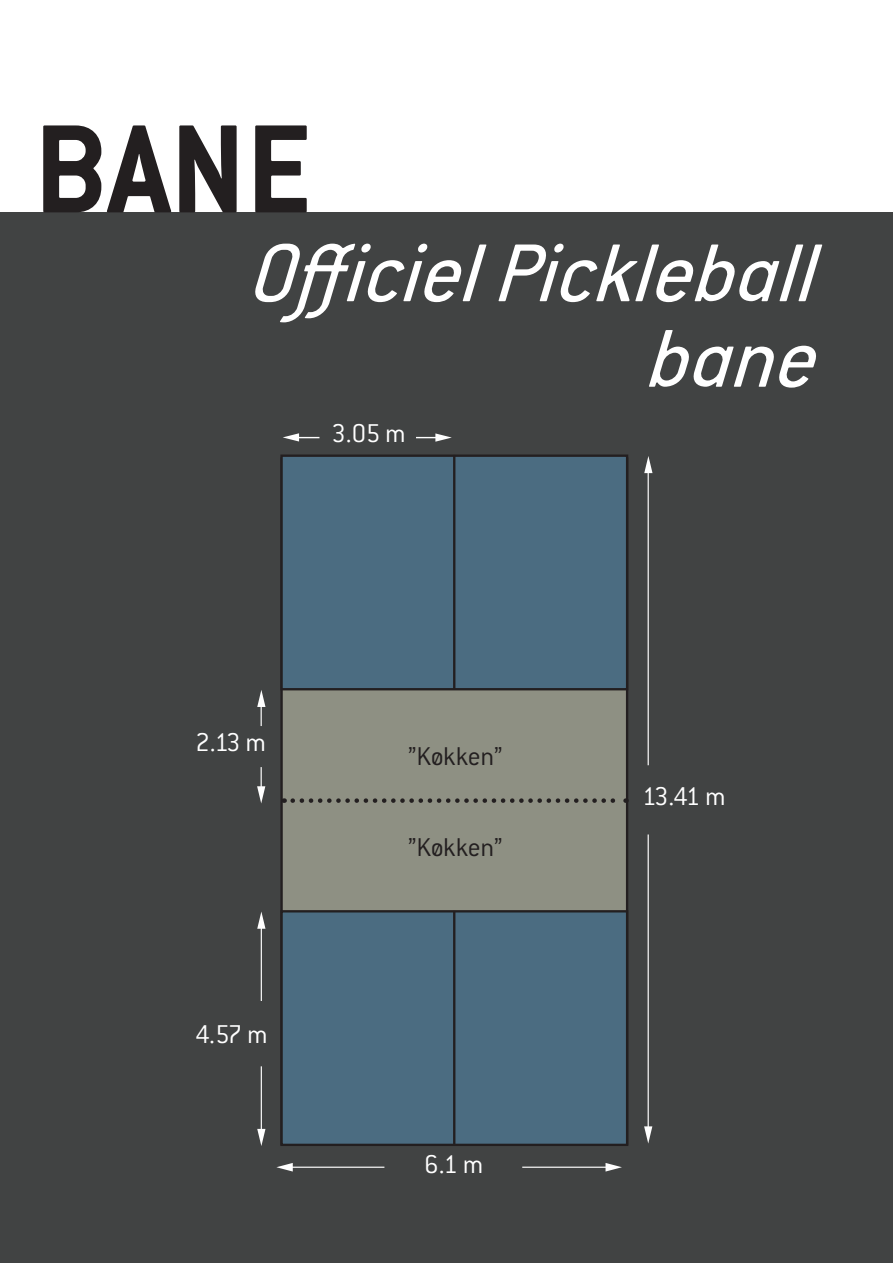
<style>
.page{position:relative;width:893px;height:1263px;background:#fff}
.page>*{position:absolute;margin:0;border:0;box-sizing:border-box;transform-origin:0 0}
.t1{font:700 138px "Conduit ITC Std";color:#231f20}
.t2{font:italic 90px "Conduit ITC Std";color:#fff}
.t3{font:300 28.35px "Conduit ITC Std";letter-spacing:-.08em;color:#fff}
.t4{font:300 28.35px "Conduit ITC Std";letter-spacing:-.02em;color:#231f20}
</style>
<div class="page">
<div style="left:0;top:213px;width:893px;height:1050px;background:#414343"></div>
<div style="left:282px;top:458px;width:345px;height:686px;background:#8e9083"></div>
<div style="left:282px;top:456px;width:345px;height:233px;background:#4b6c81"></div>
<div style="left:280px;top:454px;width:348px;height:236px;border:2px solid #231f20"></div>
<div style="left:282px;top:911px;width:345px;height:234px;background:#4b6c81"></div>
<div style="left:280px;top:910px;width:348px;height:236px;border:2px solid #231f20"></div>
<hr style="left:522px;top:1166px;width:94px;height:2px;background:#fff">
<hr style="left:291px;top:1166px;width:93px;height:2px;background:#fff">
<svg style="left:605px;top:1163px;width:17px;height:8px"></svg>
<svg style="left:276px;top:1163px;width:17px;height:8px"></svg>
<hr style="left:648px;top:834px;width:1px;height:294px;background:#fff">
<hr style="left:648px;top:472px;width:1px;height:293px;background:#fff">
<svg style="left:416px;top:433px;width:36px;height:9px"></svg>
<svg style="left:257px;top:767px;width:8px;height:36px"></svg>
<svg style="left:644px;top:1126px;width:8px;height:17px"></svg>
<svg style="left:283px;top:433px;width:36px;height:8px"></svg>
<svg style="left:257px;top:690px;width:8px;height:36px"></svg>
<svg style="left:644px;top:456px;width:8px;height:17px"></svg>
<svg style="left:293px;top:798px;width:333px;height:5px"></svg>
<hr style="left:453px;top:455px;width:2px;height:234px;background:#231f20">
<hr style="left:453px;top:911px;width:2px;height:234px;background:#231f20">
<hr style="left:261px;top:926px;width:1px;height:75px;background:#fff">
<hr style="left:261px;top:1066px;width:1px;height:64px;background:#fff">
<svg style="left:257px;top:912px;width:8px;height:17px"></svg>
<svg style="left:257px;top:1129px;width:8px;height:17px"></svg>
<p class="t1" style="left:34px;top:86px;width:279px">BANE</p>
<p class="t2" style="left:251px;top:219px;width:579px">OfficielPickleball</p>
<p class="t2" style="left:648px;top:304px;width:183px">bane</p>
<p class="t3" style="left:331px;top:416px;width:76px">3.05 m</p>
<p class="t3" style="left:195px;top:725px;width:72px">2.13 m</p>
<p class="t3" style="left:195px;top:1017px;width:74px">4.57 m</p>
<p class="t4" style="left:408px;top:739px;width:96px">”Køkken”</p>
<p class="t4" style="left:408px;top:829px;width:96px">”Køkken”</p>
<p class="t3" style="left:424px;top:1147px;width:61px">6.1 m</p>
<p class="t3" style="left:642px;top:779px;width:85px">13.41 m</p>
</div>
